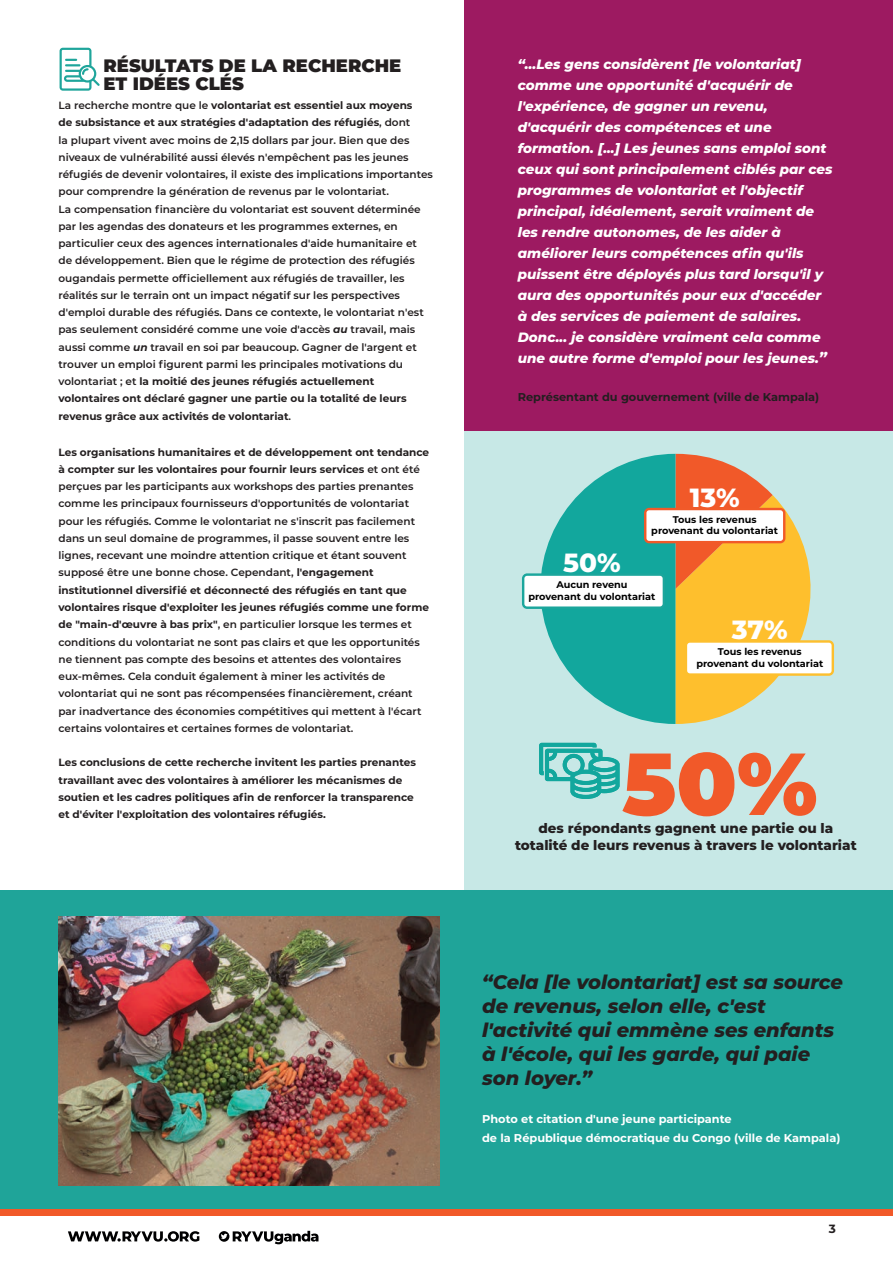
<style>
.page{position:relative;width:893px;height:1263px;background:#fff}
.page>*{position:absolute;margin:0;border:0;box-sizing:border-box;transform-origin:0 0}
.t1{font:800 26.25px "Montserrat";color:#fff}
.t2{font:italic 800 19.5px/24px "Montserrat";color:#231f20}
.t3{font:900 18px/18px "Montserrat";color:#231f20}
.t4{font:italic 800 13.5px/21px "Montserrat";color:#fff}
.t5{font:800 13.5px/17.2px "Montserrat";color:#231f20;text-align:center}
.t6{font:700 12px "Montserrat";color:#231f20}
.t7{font:700 11.4px/18.8px "Montserrat";color:#fff}
.t8{font:700 11.4px "Montserrat";color:#231f20}
.t9{font:600 10.5px/17.2px "Montserrat";color:#231f20}
.t10{font:700 10.5px/17.2px "Montserrat";color:#231f20}
.t11{font:700 9.75px/11.7px "Montserrat";color:#000001;text-align:center}
.s1{font-weight:700}
.s2{font-weight:700;font-style:italic}
.s3{font-size:15px}
</style>
<div class="page">
<div style="left:465px;top:431px;width:428px;height:474px;background:#c7e8e6"></div>
<svg style="left:60px;top:48px;width:40px;height:43px"></svg>
<div style="left:0;top:890px;width:893px;height:323px;background:#1fa499"></div>
<div style="left:0;top:1209px;width:893px;height:6px;background:#f15929"></div>
<img style="left:58px;top:916px;width:381px;height:269px">
<div style="left:465px;top:0;width:428px;height:431px;background:#9d1a61"></div>
<svg style="left:539px;top:743px;width:277px;height:73px"></svg>
<svg style="left:522px;top:454px;width:312px;height:270px"></svg>
<svg style="left:68px;top:1231px;width:132px;height:10px"></svg>
<svg style="left:219px;top:1231px;width:99px;height:13px"></svg>
<h3 class="t3" style="left:103px;top:56px;width:299px">RÉSULTATS DE LA RECHERCHE<br>ET IDÉES CLÉS</h3>
<p class="t9" style="left:58px;top:96px;width:376px">La recherche montre que le <span class="s1">volontariat est essentiel aux moyens<br>de subsistance et aux stratégies d'adaptation des réfugiés</span>, dont<br>la plupart vivent avec moins de 2,15 dollars par jour. Bien que des niveaux de vulnérabilité aussi élevés n'empêchent pas les jeunes réfugiés de devenir volontaires, il existe des implications importantes pour comprendre la génération de revenus par le volontariat.<br>La compensation financière du volontariat est souvent déterminée par les agendas des donateurs et les programmes externes, en particulier ceux des agences internationales d'aide humanitaire et de développement. Bien que le régime de protection des réfugiés ougandais permette officiellement aux réfugiés de travailler, les réalités sur le terrain ont un impact négatif sur les perspectives d'emploi durable des réfugiés. Dans ce contexte, le volontariat n'est pas seulement considéré comme une voie d'accès <span class="s2">au</span> travail, mais aussi comme <span class="s2">un</span> travail en soi par beaucoup. Gagner de l'argent et trouver un emploi figurent parmi les principales motivations du volontariat ; et <span class="s1">la moitié des jeunes réfugiés actuellement volontaires ont déclaré gagner une partie ou la totalité de leurs revenus grâce aux activités de volontariat</span>.</p>
<p class="t9" style="left:58px;top:443px;width:372px"><span class="s1">Les organisations humanitaires et de développement ont tendance à compter sur les volontaires pour fournir leurs services</span> et ont été perçues par les participants aux workshops des parties prenantes comme les principaux fournisseurs d'opportunités de volontariat pour les réfugiés. Comme le volontariat ne s'inscrit pas facilement dans un seul domaine de programmes, il passe souvent entre les lignes, recevant une moindre attention critique et étant souvent supposé être une bonne chose. Cependant, <span class="s1">l'engagement institutionnel diversifié et déconnecté des réfugiés en tant que volontaires risque d'exploiter les jeunes réfugiés comme une forme de "main-d'œuvre à bas prix"</span>, en particulier lorsque les termes et conditions du volontariat ne sont pas clairs et que les opportunités ne tiennent pas compte des besoins et attentes des volontaires eux-mêmes. Cela conduit également à miner les activités de volontariat qui ne sont pas récompensées financièrement, créant par inadvertance des économies compétitives qui mettent à l'écart certains volontaires et certaines formes de volontariat.</p>
<p class="t10" style="left:58px;top:753px;width:359px">Les conclusions de cette recherche invitent les parties prenantes travaillant avec des volontaires à améliorer les mécanismes de soutien et les cadres politiques afin de renforcer la transparence et d'éviter l'exploitation des volontaires réfugiés.</p>
<p class="t4" style="left:518px;top:53px;width:316px">“…Les gens considèrent [le volontariat] comme une opportunité d'acquérir de l'expérience, de gagner un revenu, d'acquérir des compétences et une formation. [...] Les jeunes sans emploi sont ceux qui sont principalement ciblés par ces programmes de volontariat et l'objectif principal, idéalement, serait vraiment de les rendre autonomes, de les aider à améliorer leurs compétences afin qu'ils puissent être déployés plus tard lorsqu'il y aura des opportunités pour eux d'accéder à des services de paiement de salaires.<br>Donc... je considère vraiment cela comme une autre forme d'emploi pour les jeunes.<span class="s3">”</span></p>
<p class="t8" style="left:518px;top:388px;width:303px">Représentant du gouvernement (ville de Kampala)</p>
<h1 class="t1" style="left:690px;top:478px;width:51px">13%</h1>
<p class="t11" style="left:651px;top:513px;width:128px">Tous les revenus provenant du volontariat</p>
<h1 class="t1" style="left:563px;top:544px;width:59px">50%</h1>
<p class="t11" style="left:528px;top:578px;width:128px">Aucun revenu<br>provenant du volontariat</p>
<h1 class="t1" style="left:732px;top:611px;width:58px">37%</h1>
<p class="t11" style="left:696px;top:645px;width:128px">Tous les revenus provenant du volontariat</p>
<p class="t5" style="left:515px;top:819px;width:343px">des répondants gagnent une partie ou la totalité de leurs revenus à travers le volontariat</p>
<h2 class="t2" style="left:482px;top:969px;width:362px">“Cela [le volontariat] est sa source de revenus, selon elle, c'est l'activité qui emmène ses enfants à l'école, qui les garde, qui paie son loyer.”</h2>
<p class="t7" style="left:482px;top:1109px;width:360px">Photo et citation d'une jeune participante<br>de la République démocratique du Congo (ville de Kampala)</p>
<p class="t6" style="left:829px;top:1220px;width:9px">3</p>
</div>
